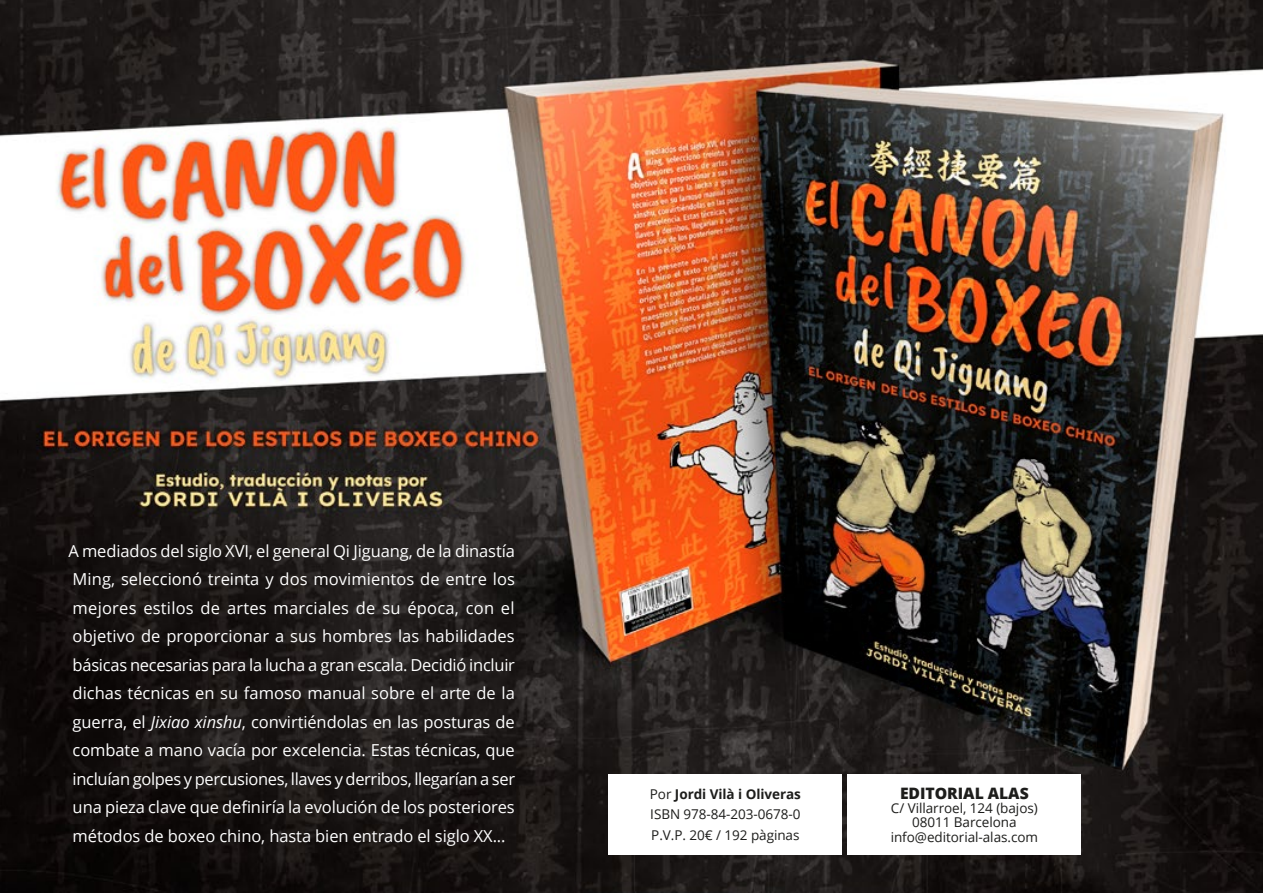
<style>
.page{position:relative;width:1263px;height:893px;background:#fff}
.page>*{position:absolute;margin:0;border:0;box-sizing:border-box;transform-origin:0 0}
.t1{font:16.5px/28.5px "Open Sans";letter-spacing:-.005em;color:#fff;text-align:justify}
.t2{font:800 15.75px "Open Sans";letter-spacing:-.005em;color:#1d1d1b}
.t3{font:13.5px/14.2px "Open Sans";letter-spacing:-.005em;color:#1d1d1b;text-align:center}
.s1{font-style:italic}
.s2{font-weight:700}
</style>
<div class="page">
<img style="left:0;top:0;width:1263px;height:893px">
<div style="left:847px;top:774px;width:234px;height:81px;background:#fff"></div>
<div style="left:608px;top:774px;width:234px;height:81px;background:#fff"></div>
<p class="t1" style="left:68px;top:536px;width:448px">A mediados del siglo XVI, el general Qi Jiguang, de la dinastía Ming, seleccionó treinta y dos movimientos de entre los mejores estilos de artes marciales de su época, con el objetivo de proporcionar a sus hombres las habilidades básicas necesarias para la lucha a gran escala. Decidió incluir dichas técnicas en su famoso manual sobre el arte de la guerra, el <span class="s1">Jixiao xinshu</span>, convirtiéndolas en las posturas de combate a mano vacía por excelencia. Estas técnicas, que incluían golpes y percusiones, llaves y derribos, llegarían a ser una pieza clave que definiría la evolución de los posteriores métodos de boxeo chino, hasta bien entrado el siglo XX...</p>
<p class="t3" style="left:650px;top:784px;width:153px;line-height:20.2px;text-align:justify">Por <span class="s2">Jordi Vilà i Oliveras </span>ISBN 978-84-203-0678-0<br>P.V.P. 20€ / 192 pàginas</p>
<p class="t2" style="left:900px;top:781px;width:130px">EDITORIAL ALAS</p>
<p class="t3" style="left:891px;top:801px;width:149px">C/ Villarroel, 124 (bajos)<br>08011 Barcelona info@editorial-alas.com</p>
</div>
